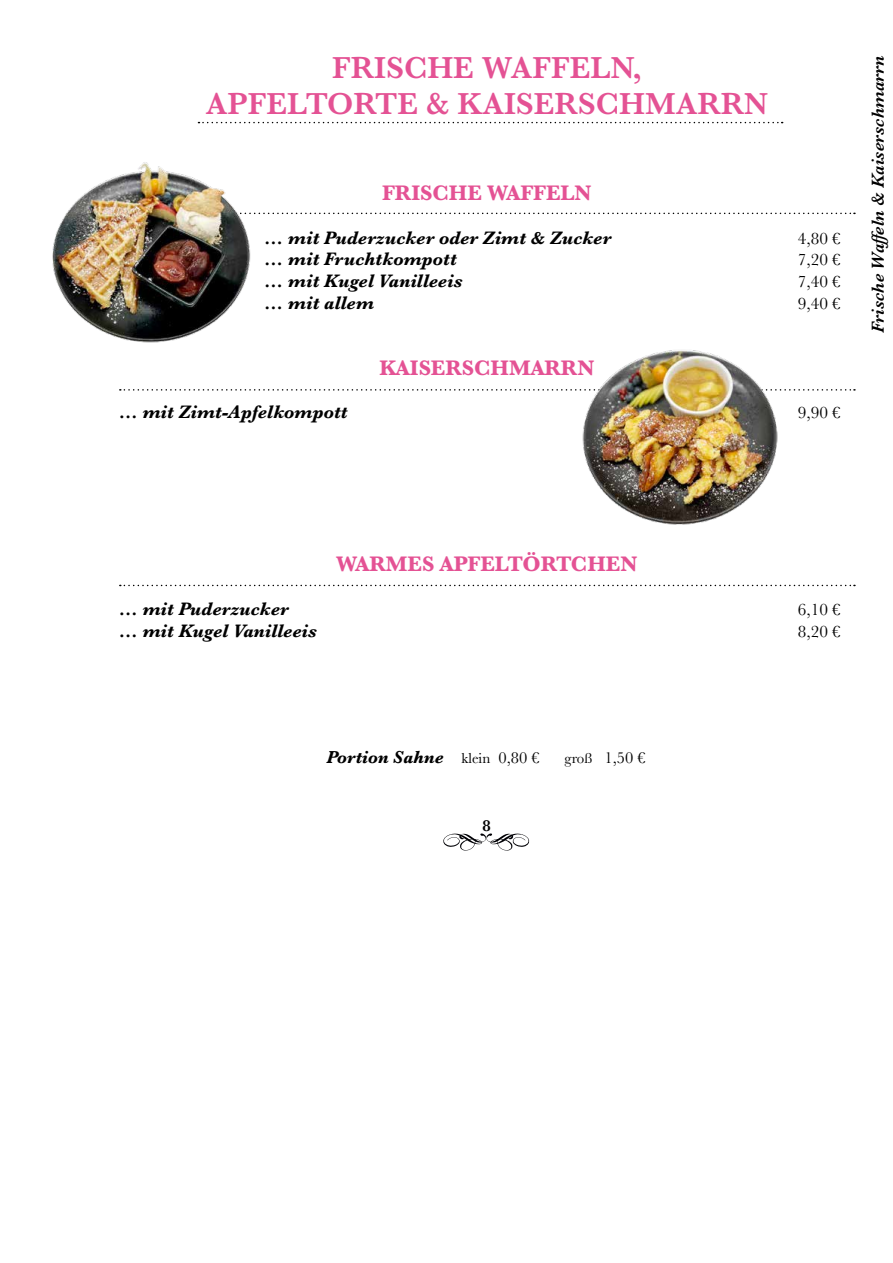
<style>
.page{position:relative;width:893px;height:1263px;background:#fff}
.page>*{position:absolute;margin:0;border:0;box-sizing:border-box;transform-origin:0 0}
.t1{font:600 31.5px/36px "Baskerville";color:#e45294;text-align:center}
.t2{font:700 21.9px "Baskerville";color:#e45294}
.t3{font:italic 700 18.75px "Baskerville";color:#000}
.t4{font:italic 600 18px "Baskerville";color:#000}
.t5{font:italic 700 18px "Baskerville";color:#000}
.t6{font:17.1px "Baskerville";color:#000}
.t7{font:16.5px "Baskerville";color:#000}
.t8{font:600 16.5px "Baskerville";color:#000}
.s1{font-weight:400;font-style:normal;font-size:15px}
.s2{font-weight:400;font-style:normal;font-size:16.5px}
.s3{font-size:15px}
</style>
<div class="page">
<svg style="left:443px;top:833px;width:86px;height:18px"></svg>
<svg style="left:258px;top:213px;width:597px;height:1px"></svg>
<svg style="left:120px;top:389px;width:735px;height:2px"></svg>
<svg style="left:120px;top:585px;width:735px;height:1px"></svg>
<svg style="left:198px;top:122px;width:585px;height:1px"></svg>
<img style="left:52px;top:162px;width:204px;height:181px">
<img style="left:569px;top:350px;width:214px;height:175px">
<h1 class="t1" style="left:206px;top:50px;width:564px">FRISCHE WAFFELN,<br>APFELTORTE &amp; KAISERSCHMARRN</h1>
<p class="t2" style="left:382px;top:178px;width:211px">FRISCHE WAFFELN</p>
<p class="t3" style="left:265px;top:225px;width:348px">… mit Puderzucker oder Zimt &amp; Zucker</p>
<p class="t6" style="left:798px;top:227px;width:44px">4,80 €</p>
<p class="t3" style="left:265px;top:246px;width:193px">… mit Fruchtkompott</p>
<p class="t6" style="left:798px;top:249px;width:44px">7,20 €</p>
<p class="t3" style="left:265px;top:268px;width:199px">… mit Kugel Vanilleeis</p>
<p class="t6" style="left:798px;top:271px;width:44px">7,40 €</p>
<p class="t3" style="left:265px;top:290px;width:111px">… mit allem</p>
<p class="t6" style="left:798px;top:293px;width:44px">9,40 €</p>
<p class="t2" style="left:379px;top:352px;width:217px">KAISERSCHMARRN</p>
<p class="t3" style="left:119px;top:399px;width:230px">… mit Zimt-Apfelkompott</p>
<p class="t6" style="left:798px;top:402px;width:44px">9,90 €</p>
<p class="t4" style="left:866px;top:333px;width:279px;rotate:-90deg">Frische Waffeln &amp; Kaiserschmarrn</p>
<p class="t2" style="left:336px;top:549px;width:303px">WARMES APFELTÖRTCHEN</p>
<p class="t3" style="left:119px;top:596px;width:171px">… mit Puderzucker</p>
<p class="t6" style="left:798px;top:599px;width:44px">6,10 €</p>
<p class="t3" style="left:119px;top:618px;width:199px">… mit Kugel Vanilleeis</p>
<p class="t6" style="left:798px;top:621px;width:44px">8,20 €</p>
<p class="t5" style="left:326px;top:745px;width:215px">Portion Sahne <span class="s1">klein</span> <span class="s2">0,80 €</span></p>
<p class="t7" style="left:564px;top:747px;width:83px"><span class="s3">groß</span> 1,50 €</p>
<p class="t8" style="left:482px;top:814px;width:10px">8</p>
</div>
